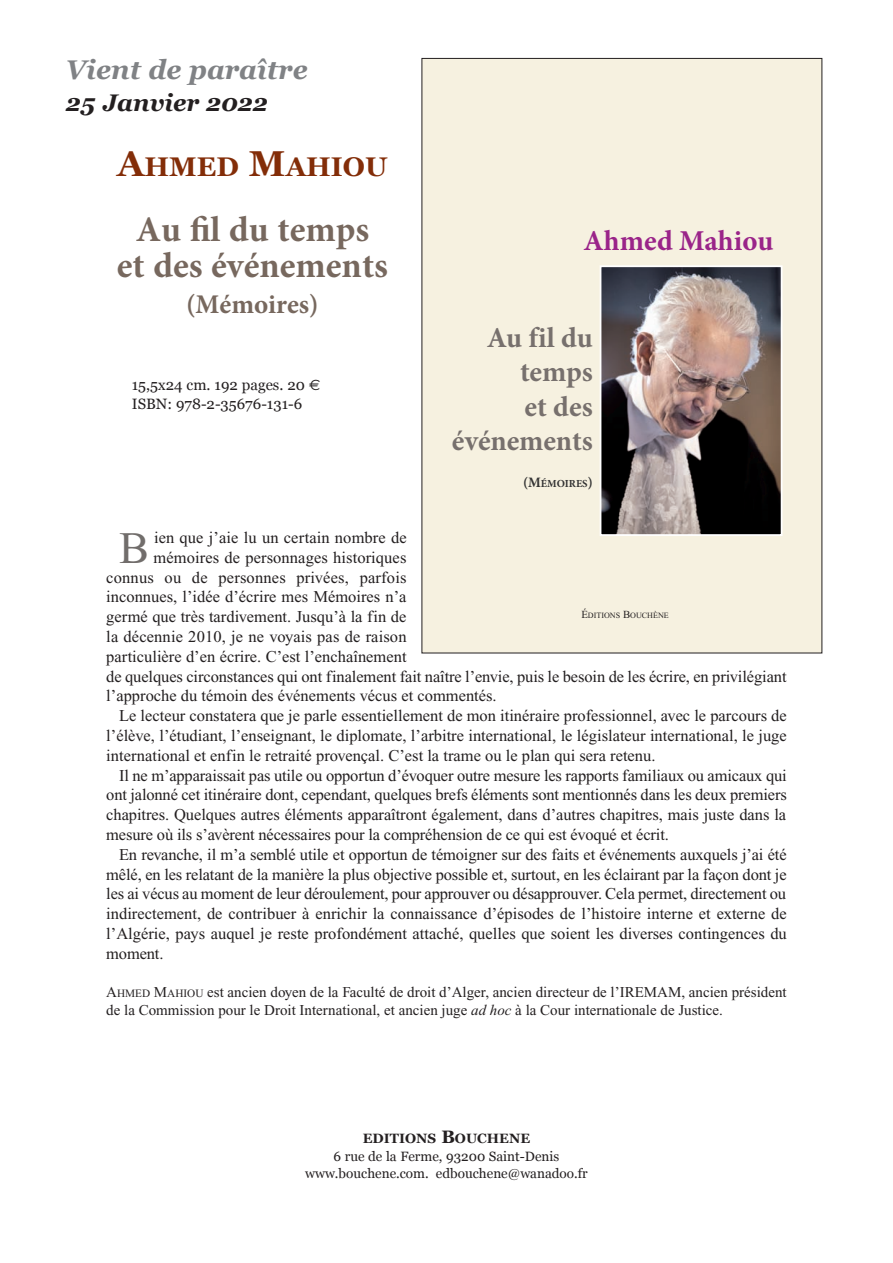
<style>
.page{position:relative;width:893px;height:1263px;background:#fff}
.page>*{position:absolute;margin:0;border:0;box-sizing:border-box;transform-origin:0 0}
.t1{font:45px "Times New Roman";color:#716d6b}
.t2{font:700 36px/36px "Minion Pro";color:#77685e;text-align:center}
.t3{font:700 28.8px/34.5px "Minion Pro";color:#77706d;text-align:right}
.t4{font:700 28.8px "Minion Pro";color:#9a2489}
.t5{font:italic 700 27px "Georgia";color:#808285}
.t6{font:700 27px "Georgia";color:#832d08}
.t7{font:700 27px "Minion Pro";color:#77685e}
.t8{font:italic 700 24px "Georgia";color:#231f20}
.t9{font:16.5px "Times New Roman";color:#231f20}
.t10{font:15px/18px "Times New Roman";color:#231f20}
.t11{font:15px/19px "Georgia";color:#231f20}
.t12{font:13.5px/18.1px "Georgia";color:#231f20;text-align:center}
.t13{font:700 10.8px "Minion Pro";color:#333}
.t14{font:8.1px "Times New Roman";color:#231f20}
.s1{font-size:36px}
.s2{font-family:"Euro Sans"}
.s3{font-size:14.4px}
.s4{font-size:11.25px}
.s5{font-style:italic}
.s6{font-size:10.8px}
.s7{font-weight:700}
.s8{font-weight:700;font-size:18px}
</style>
<div class="page">
<div style="left:422px;top:59px;width:399px;height:594px;background:#f6f1e0"></div>
<img style="left:603px;top:268px;width:176px;height:265px">
<div style="left:600px;top:265px;width:182px;height:271px;border:2px solid #fff"></div>
<h3 class="t5" style="left:66px;top:54px;width:243px">Vient de paraître</h3>
<h3 class="t8" style="left:66px;top:89px;width:204px">25 Janvier 2022</h3>
<h3 class="t6" style="left:117px;top:151px;width:272px"><span class="s1">A</span>HMED <span class="s1">M</span>AHIOU</h3>
<h2 class="t2" style="left:117px;top:215px;width:273px">Au fil du temps<br>et des événements</h2>
<h3 class="t7" style="left:186px;top:295px;width:134px">(Mémoires)</h3>
<p class="t11" style="left:132px;top:375px;width:190px">15,5x24 cm. 192 pages. 20 <span class="s2">€<br></span>ISBN: 978-2-35676-131-6</p>
<h3 class="t4" style="left:584px;top:230px;width:191px">Ahmed Mahiou</h3>
<h3 class="t3" style="left:452px;top:323px;width:143px">Au fil du temps<br>et des événements</h3>
<p class="t13" style="left:523px;top:480px;width:71px"><span class="s3">(M</span>ÉMOIRES<span class="s3">)</span></p>
<h1 class="t1" style="left:119px;top:532px;width:32px">B</h1>
<p class="t9" style="left:154px;top:531px;width:254px">ien que j’aie lu un certain nombre de</p>
<p class="t9" style="left:154px;top:551px;width:254px">mémoires de personnages historiques</p>
<p class="t9" style="left:106px;top:571px;width:302px">connus ou de personnes privées, parfois</p>
<p class="t9" style="left:106px;top:591px;width:302px">inconnues, l’idée d’écrire mes Mémoires n’a</p>
<p class="t9" style="left:106px;top:611px;width:302px">germé que très tardivement. Jusqu’à la fin de</p>
<p class="t9" style="left:106px;top:630px;width:302px">la décennie 2010, je ne voyais pas de raison</p>
<p class="t9" style="left:106px;top:650px;width:302px">particulière d’en écrire. C’est l’enchaînement</p>
<p class="t9" style="left:106px;top:670px;width:682px">de quelques circonstances qui ont finalement fait naître l’envie, puis le besoin de les écrire, en privilégiant</p>
<p class="t9" style="left:106px;top:690px;width:392px">l’approche du témoin des événements vécus et commentés.</p>
<p class="t9" style="left:119px;top:710px;width:669px">Le lecteur constatera que je parle essentiellement de mon itinéraire professionnel, avec le parcours de</p>
<p class="t9" style="left:106px;top:729px;width:682px">l’élève, l’étudiant, l’enseignant, le diplomate, l’arbitre international, le législateur international, le juge</p>
<p class="t9" style="left:106px;top:749px;width:551px">international et enfin le retraité provençal. C’est la trame ou le plan qui sera retenu.</p>
<p class="t9" style="left:119px;top:769px;width:669px">Il ne m’apparaissait pas utile ou opportun d’évoquer outre mesure les rapports familiaux ou amicaux qui</p>
<p class="t9" style="left:106px;top:789px;width:682px">ont jalonné cet itinéraire dont, cependant, quelques brefs éléments sont mentionnés dans les deux premiers</p>
<p class="t9" style="left:106px;top:809px;width:681px">chapitres. Quelques autres éléments apparaîtront également, dans d’autres chapitres, mais juste dans la</p>
<p class="t9" style="left:106px;top:828px;width:564px">mesure où ils s’avèrent nécessaires pour la compréhension de ce qui est évoqué et écrit.</p>
<p class="t9" style="left:119px;top:848px;width:669px">En revanche, il m’a semblé utile et opportun de témoigner sur des faits et événements auxquels j’ai été</p>
<p class="t9" style="left:106px;top:868px;width:682px">mêlé, en les relatant de la manière la plus objective possible et, surtout, en les éclairant par la façon dont je</p>
<p class="t9" style="left:106px;top:888px;width:681px">les ai vécus au moment de leur déroulement, pour approuver ou désapprouver. Cela permet, directement ou</p>
<p class="t9" style="left:106px;top:908px;width:682px">indirectement, de contribuer à enrichir la connaissance d’épisodes de l’histoire interne et externe de</p>
<p class="t9" style="left:106px;top:927px;width:682px">l’Algérie, pays auquel je reste profondément attaché, quelles que soient les diverses contingences du</p>
<p class="t9" style="left:106px;top:947px;width:59px">moment.</p>
<p class="t10" style="left:106px;top:985px;width:682px">A<span class="s4">HMED</span> M<span class="s4">AHIOU</span> est ancien doyen de la Faculté de droit d’Alger, ancien directeur de l’IREMAM, ancien président de la Commission pour le Droit International, et ancien juge <span class="s5">ad hoc</span> à la Cour internationale de Justice.</p>
<p class="t14" style="left:581px;top:612px;width:89px"><span class="s6">É</span>DITIONS <span class="s6">B</span>OUCHÈNE</p>
<p class="t12" style="left:334px;top:1129px;width:227px"><span class="s7">EDITIONS</span> <span class="s8">B</span><span class="s7">OUCHENE<br></span>6 rue de la Ferme, 93200 Saint-Denis</p>
<p class="t12" style="left:305px;top:1164px;width:284px">www.bouchene.com. edbouchene@wanadoo.fr</p>
</div>
